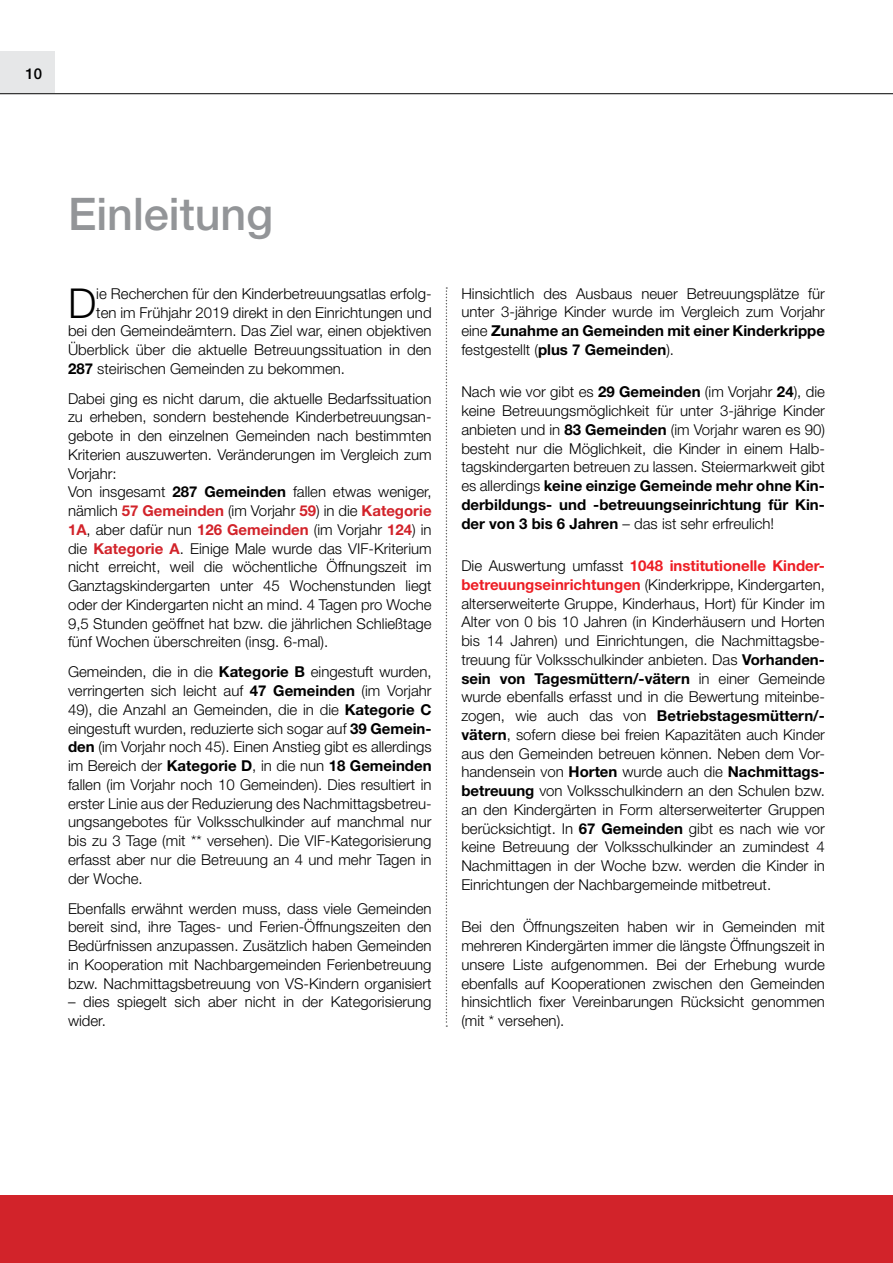
<style>
.page{position:relative;width:893px;height:1263px;background:#fff}
.page>*{position:absolute;margin:0;border:0;box-sizing:border-box;transform-origin:0 0}
.t1{font:500 45px "Helvetica Neue LT Std";color:#939598}
.t2{font:300 41.25px "Helvetica Neue LT Std";color:#000}
.t3{font:300 15px/18.8px "Helvetica Neue LT Std";color:#000;text-align:justify}
.t4{font:500 15px "Helvetica Neue LT Std";color:#000}
.s1{font-weight:700}
.s2{font-weight:700;color:#d2232a}
.s3{font-weight:700;color:#ed1d24}
</style>
<div class="page">
<div style="left:0;top:51px;width:54px;height:42px;background:#e6e7e8"></div>
<hr style="left:0;top:93px;width:893px;height:1px;background:#000">
<div style="left:0;top:1195px;width:893px;height:68px;background:#d2232a"></div>
<svg style="left:446px;top:287px;width:1px;height:740px"></svg>
<p class="t4" style="left:26px;top:65px;width:18px">10</p>
<p class="t1" style="left:68px;top:187px;width:207px">Einleitung</p>
<p class="t2" style="left:68px;top:278px;width:30px">D</p>
<p class="t3" style="left:96px;top:284px;width:337px">ie Recherchen für den Kinderbetreuungsatlas erfolg-</p>
<p class="t3" style="left:96px;top:302px;width:337px">ten im Frühjahr 2019 direkt in den Einrichtungen und</p>
<p class="t3" style="left:68px;top:321px;width:365px">bei den Gemeindeämtern. Das Ziel war, einen objektiven</p>
<p class="t3" style="left:68px;top:340px;width:365px">Überblick über die aktuelle Betreuungssituation in den</p>
<p class="t3" style="left:68px;top:359px;width:279px"><span class="s1">287</span> steirischen Gemeinden zu bekommen.</p>
<p class="t3" style="left:68px;top:389px;width:365px;text-align:left">Dabei ging es nicht darum, die aktuelle Bedarfssituation zu erheben, sondern bestehende Kinderbetreuungsan&shy;gebote in den einzelnen Gemeinden nach bestimmten Kriterien auszuwerten. Veränderungen im Vergleich zum Vorjahr:<br>Von insgesamt <span class="s1">287 Gemeinden</span> fallen etwas weniger, nämlich <span class="s2">57 Gemeinden</span> (im Vorjahr <span class="s2">59</span>) in die <span class="s2">Kategorie 1A</span>, aber dafür nun <span class="s2">126 Gemeinden</span> (im Vorjahr <span class="s2">124</span>) in die <span class="s2">Kategorie A</span>. Einige Male wurde das VIF-Kriterium nicht erreicht, weil die wöchentliche Öffnungszeit im Ganztagskindergarten unter 45 Wochenstunden liegt oder der Kindergarten nicht an mind. 4 Tagen pro Woche 9,5 Stunden geöffnet hat bzw. die jährlichen Schließtage fünf Wochen überschreiten (insg. 6-mal).</p>
<p class="t3" style="left:68px;top:662px;width:365px">Gemeinden, die in die <span class="s1">Kategorie B</span> eingestuft wurden, verringerten sich leicht auf <span class="s1">47 Gemeinden</span> (im Vorjahr 49), die Anzahl an Gemeinden, die in die <span class="s1">Kategorie C </span>eingestuft wurden, reduzierte sich sogar auf <span class="s1">39 Gemein&shy;den</span> (im Vorjahr noch 45). Einen Anstieg gibt es allerdings im Bereich der <span class="s1">Kategorie D</span>, in die nun <span class="s1">18 Gemeinden </span>fallen (im Vorjahr noch 10 Gemeinden). Dies resultiert in erster Linie aus der Reduzierung des Nachmittagsbetreu&shy;ungsangebotes für Volksschulkinder auf manchmal nur bis zu 3 Tage (mit ** versehen). Die VIF-Kategorisierung erfasst aber nur die Betreuung an 4 und mehr Tagen in der Woche.</p>
<p class="t3" style="left:68px;top:898px;width:365px">Ebenfalls erwähnt werden muss, dass viele Gemeinden bereit sind, ihre Tages- und Ferien-Öffnungszeiten den Bedürfnissen anzupassen. Zusätzlich haben Gemeinden in Kooperation mit Nachbargemeinden Ferienbetreuung bzw. Nachmittagsbetreuung von VS-Kindern organisiert</p>
<p class="t3" style="left:68px;top:992px;width:365px">– dies spiegelt sich aber nicht in der Kategorisierung wider.</p>
<p class="t3" style="left:461px;top:284px;width:365px">Hinsichtlich des Ausbaus neuer Betreuungsplätze für unter 3-jährige Kinder wurde im Vergleich zum Vorjahr eine <span class="s1">Zunahme an Gemeinden mit einer Kinderkrippe </span>festgestellt (<span class="s1">plus 7 Gemeinden</span>).</p>
<p class="t3" style="left:461px;top:382px;width:365px">Nach wie vor gibt es <span class="s1">29 Gemeinden</span> (im Vorjahr <span class="s1">24</span>), die keine Betreuungsmöglichkeit für unter 3-jährige Kinder anbieten und in <span class="s1">83 Gemeinden</span> (im Vorjahr waren es 90) besteht nur die Möglichkeit, die Kinder in einem Halb&shy;tagskindergarten betreuen zu lassen. Steiermarkweit gibt es allerdings <span class="s1">keine einzige Gemeinde mehr ohne Kin&shy;derbildungs- und -betreuungseinrichtung für Kin&shy;der von 3 bis 6 Jahren</span> – das ist sehr erfreulich!</p>
<p class="t3" style="left:461px;top:556px;width:365px">Die Auswertung umfasst <span class="s3">1048 institutionelle Kinder&shy;betreuungseinrichtungen</span> (Kinderkrippe, Kindergarten, alterserweiterte Gruppe, Kinderhaus, Hort) für Kinder im Alter von 0 bis 10 Jahren (in Kinderhäusern und Horten bis 14 Jahren) und Einrichtungen, die Nachmittagsbe&shy;treuung für Volksschulkinder anbieten. Das <span class="s1">Vorhanden&shy;sein von Tagesmüttern/-vätern</span> in einer Gemeinde wurde ebenfalls erfasst und in die Bewertung miteinbe&shy;zogen, wie auch das von <span class="s1">Betriebstagesmüttern/- vätern</span>, sofern diese bei freien Kapazitäten auch Kinder aus den Gemeinden betreuen können. Neben dem Vor&shy;handensein von <span class="s1">Horten</span> wurde auch die <span class="s1">Nachmittags&shy;betreuung</span> von Volksschulkindern an den Schulen bzw. an den Kindergärten in Form alterserweiterter Gruppen berücksichtigt. In <span class="s1">67 Gemeinden</span> gibt es nach wie vor keine Betreuung der Volksschulkinder an zumindest 4<br>Nachmittagen in der Woche bzw. werden die Kinder in Einrichtungen der Nachbargemeinde mitbetreut.</p>
<p class="t3" style="left:461px;top:917px;width:365px">Bei den Öffnungszeiten haben wir in Gemeinden mit mehreren Kindergärten immer die längste Öffnungszeit in unsere Liste aufgenommen. Bei der Erhebung wurde ebenfalls auf Kooperationen zwischen den Gemeinden hinsichtlich fixer Vereinbarungen Rücksicht genommen (mit * versehen).</p>
</div>
